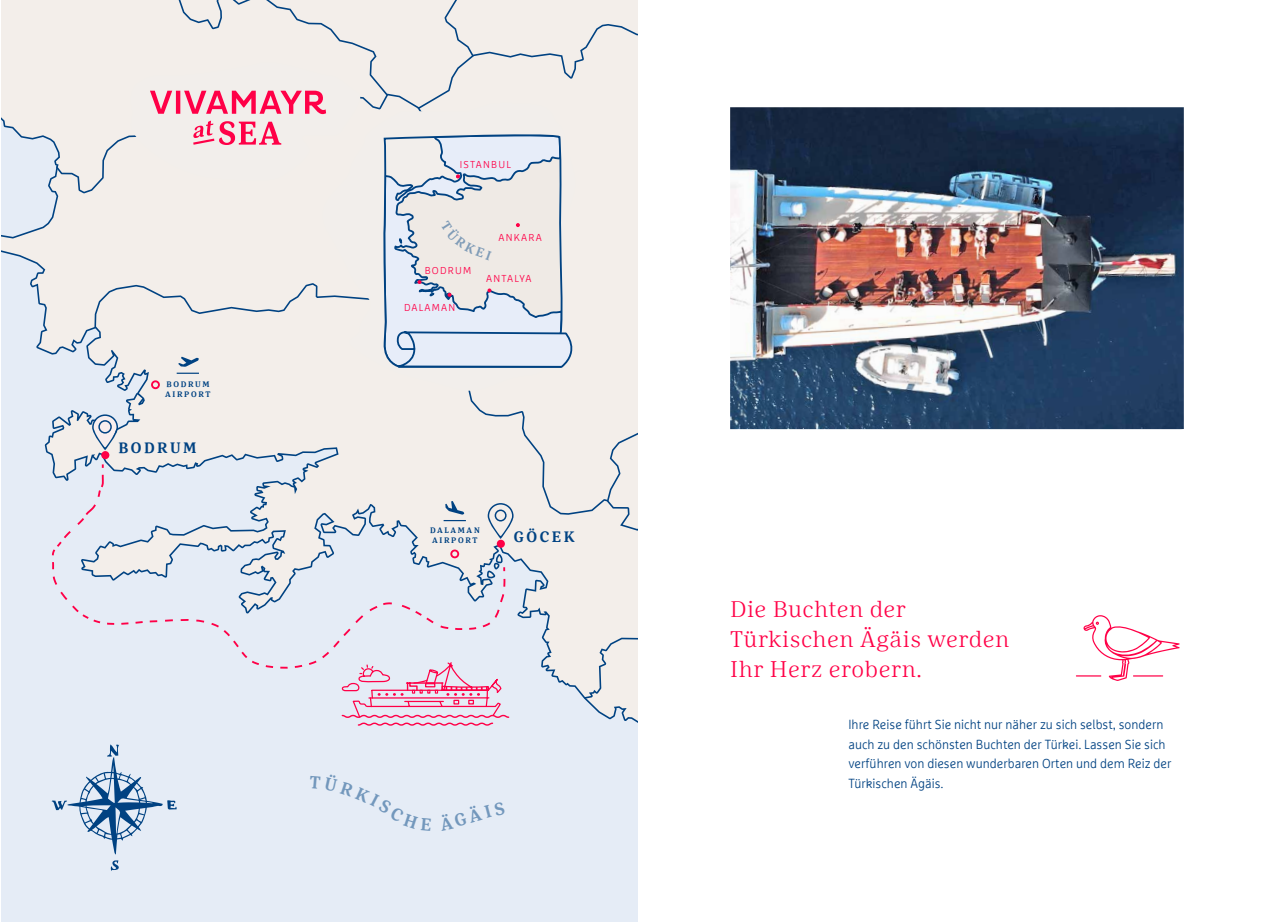
<style>
.page{position:relative;width:1276px;height:922px;background:#fff}
.page>*{position:absolute;margin:0;border:0;box-sizing:border-box;transform-origin:0 0}
.t1{font:300 22.5px/30px "Marselis Serif Pro";letter-spacing:.025em;color:#ff0047}
.t2{font:700 15px "Marselis Serif Pro";letter-spacing:.17em;color:#004282}
.t3{font:300 13.12px/19.4px "Marselis Pro";color:#004282;scale:.96 1}
.t4{font:300 10px "Marselis Pro";letter-spacing:.12em;color:#ff0047}
.t5{font:300 10px "Marselis Pro";letter-spacing:.09em;color:#ff0047}
.t6{font:700 8px/10px "Marselis Serif Pro";letter-spacing:.21em;color:#004282}
</style>
<div class="page">
<img style="left:730px;top:107px;width:453px;height:322px">
<svg style="left:1076px;top:615px;width:103px;height:65px"></svg>
<div style="left:1px;top:0;width:636px;height:921px;background:#e5ecf6"></div>
<svg style="left:1px;top:216px;width:51px;height:136px"></svg>
<svg style="left:1px;top:0;width:51px;height:192px;fill:#f3eeea"></svg>
<div style="left:23px;top:0;width:29px;height:109px;background:#f3eeea"></div>
<svg style="left:110px;top:860px;width:9px;height:10px"></svg>
<svg style="left:52px;top:0;width:585px;height:854px"></svg>
<p class="t6" style="left:165px;top:379px;width:47px">BODRUM<br>AIRPORT</p>
<p class="t2" style="left:118px;top:438px;width:80px">BODRUM</p>
<p class="t4" style="left:460px;top:158px;width:53px">ISTANBUL</p>
<p class="t4" style="left:425px;top:265px;width:48px">BODRUM</p>
<p class="t4" style="left:404px;top:301px;width:53px">DALAMAN</p>
<p class="t4" style="left:498px;top:231px;width:45px">ANKARA</p>
<p class="t5" style="left:486px;top:272px;width:47px">ANTALYA</p>
<p class="t6" style="left:430px;top:525px;width:51px">DALAMAN<br>AIRPORT</p>
<p class="t2" style="left:514px;top:527px;width:62px">GÖCEK</p>
<h1 class="t1" style="left:730px;top:593px;width:281px">Die Buchten der<br>Türkischen Ägäis werden<br>Ihr Herz erobern.</h1>
<p class="t3" style="left:848px;top:714px;width:338px">Ihre Reise führt Sie nicht nur näher zu sich selbst, sondern auch zu den schönsten Buchten der Türkei. Lassen Sie sich verführen von diesen wunderbaren Orten und dem Reiz der Türkischen Ägäis.</p>
</div>
